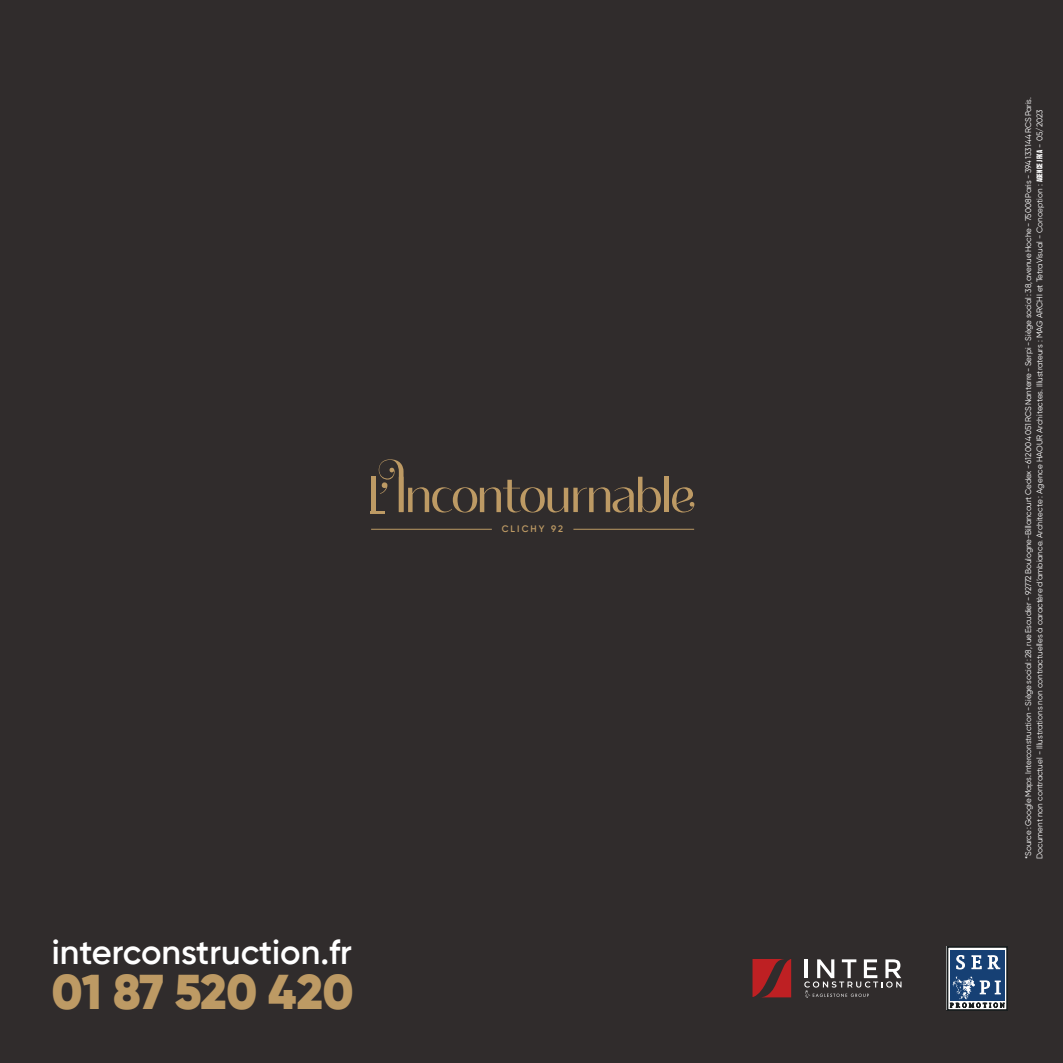
<style>
.page{position:relative;width:1063px;height:1063px;background:#302c2c}
.page>*{position:absolute;margin:0;border:0;box-sizing:border-box;transform-origin:0 0}
.t1{font:900 48.75px "Gilroy";letter-spacing:-.01em;color:#bd9a64}
.t2{font:600 34.35px "Gilroy";color:#fff}
.t3{font:600 9.3px "Gilroy";letter-spacing:.22em;color:#bd9a64}
.t4{font:8.25px/11.2px "Gilroy";letter-spacing:-.01em;color:#fff}
.s1{font-family:"Tungsten";font-weight:700}
</style>
<div class="page">
<div style="left:947px;top:947px;width:61px;height:63px;border:2px solid #191e1f"></div>
<div style="left:950px;top:950px;width:54px;height:50px;background:#164074"></div>
<svg style="left:956px;top:955px;width:9px;height:14px"></svg>
<svg style="left:972px;top:956px;width:9px;height:13px"></svg>
<svg style="left:988px;top:956px;width:12px;height:13px"></svg>
<svg style="left:950px;top:976px;width:55px;height:32px"></svg>
<svg style="left:804px;top:959px;width:98px;height:39px"></svg>
<svg style="left:753px;top:959px;width:38px;height:38px"></svg>
<hr style="left:371px;top:529px;width:121px;height:1px;background:#bd9a64">
<hr style="left:573px;top:529px;width:121px;height:1px;background:#bd9a64">
<div style="left:664px;top:477px;width:5px;height:35px;background:#bd9a64"></div>
<svg style="left:371px;top:459px;width:290px;height:54px"></svg>
<svg style="left:672px;top:487px;width:23px;height:26px"></svg>
<p class="t3" style="left:502px;top:523px;width:63px">CLICHY 92</p>
<h2 class="t2" style="left:52px;top:931px;width:302px">interconstruction.fr</h2>
<h1 class="t1" style="left:52px;top:961px;width:303px">01 87 520 420</h1>
<p class="t4" style="left:1023px;top:859px;width:763px;rotate:-90deg">*Source : Google Maps. Interconstruction - Siège social : 28, rue Escudier - 92772 Boulogne-Billancourt Cedex - 612 004 051 RCS Nanterre - Serpi - Siège social : 38, avenue Hoche - 75008 Paris - 394 133 144 RCS Paris.<br>Document non contractuel - Illustrations non contractuelles à caractère d’ambiance. Architecte : Agence HAOUR Architectes. Illustrateurs : MAG ARCHI et TetraVisual - Conception : <span class="s1">AGENCE JFKA</span> - 05/2023</p>
</div>
